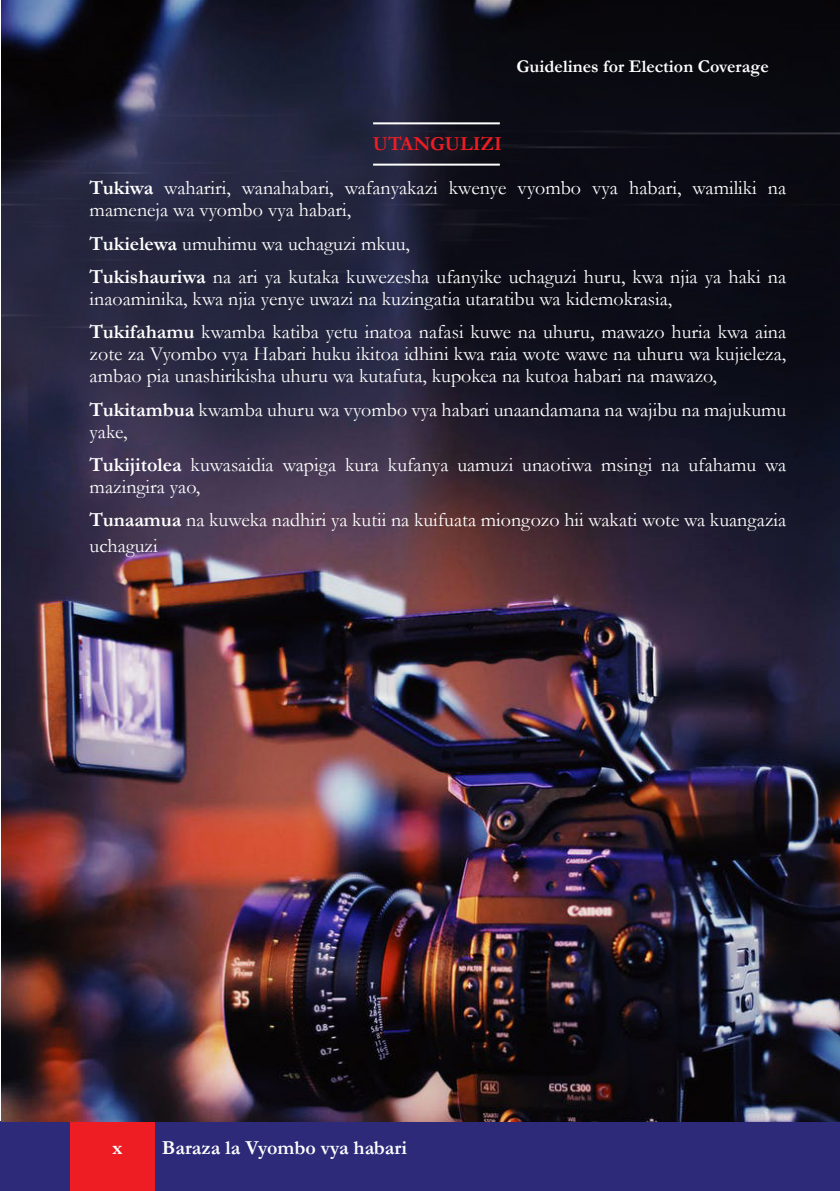
<style>
.page{position:relative;width:840px;height:1191px;background:#fff}
.page>*{position:absolute;margin:0;border:0;box-sizing:border-box;transform-origin:0 0}
.Body_text{font:20px/22px "Garamond";color:#fff}
.t1{font:700 20px "Garamond";color:#fff}
.HEADING{font:700 20px "Garamond";color:#ee1d23}
.t2{font:700 18px "Garamond";color:#fff}
.s1{font-weight:700}
</style>
<div class="page">
<div style="left:0;top:1121px;width:839px;height:70px;background:#2d2a7a"></div>
<div style="left:71px;top:1121px;width:84px;height:70px;background:#ee1d23"></div>
<img style="left:1px;top:0;width:838px;height:1121px">
<hr style="left:373px;top:164px;width:126px;height:2px;background:#fff">
<hr style="left:373px;top:122px;width:126px;height:2px;background:#fff">
<p class="t2" style="left:516px;top:54px;width:254px">Guidelines for Election Coverage</p>
<p class="HEADING" style="left:372px;top:130px;width:131px">UTANGULIZI</p>
<p class="Body_text" style="left:90px;top:176px;width:697px"><span class="s1">Tukiwa</span> wahariri, wanahabari, wafanyakazi kwenye vyombo vya habari, wamiliki na mameneja wa vyombo vya habari,</p>
<p class="Body_text" style="left:90px;top:232px;width:322px"><span class="s1">Tukielewa</span> umuhimu wa uchaguzi mkuu,</p>
<p class="Body_text" style="left:90px;top:265px;width:697px"><span class="s1">Tukishauriwa</span> na ari ya kutaka kuwezesha ufanyike uchaguzi huru, kwa njia ya haki na inaoaminika, kwa njia yenye uwazi na kuzingatia utaratibu wa kidemokrasia,</p>
<p class="Body_text" style="left:90px;top:320px;width:697px;text-align:justify"><span class="s1">Tukifahamu</span> kwamba katiba yetu inatoa nafasi kuwe na uhuru, mawazo huria kwa aina zote za Vyombo vya Habari huku ikitoa idhini kwa raia wote wawe na uhuru wa kujieleza, ambao pia unashirikisha uhuru wa kutafuta, kupokea na kutoa habari na mawazo,</p>
<p class="Body_text" style="left:90px;top:398px;width:697px"><span class="s1">Tukitambua</span> kwamba uhuru wa vyombo vya habari unaandamana na wajibu na majukumu yake,</p>
<p class="Body_text" style="left:90px;top:453px;width:697px"><span class="s1">Tukijitolea</span> kuwasaidia wapiga kura kufanya uamuzi unaotiwa msingi na ufahamu wa mazingira yao,</p>
<p class="Body_text" style="left:90px;top:506px;width:697px;line-height:26px"><span class="s1">Tunaamua</span> na kuweka nadhiri ya kutii na kuifuata miongozo hii wakati wote wa kuangazia uchaguzi</p>
<p class="t1" style="left:112px;top:1134px;width:11px">x</p>
<p class="t1" style="left:162px;top:1134px;width:246px">Baraza la Vyombo vya habari</p>
</div>
